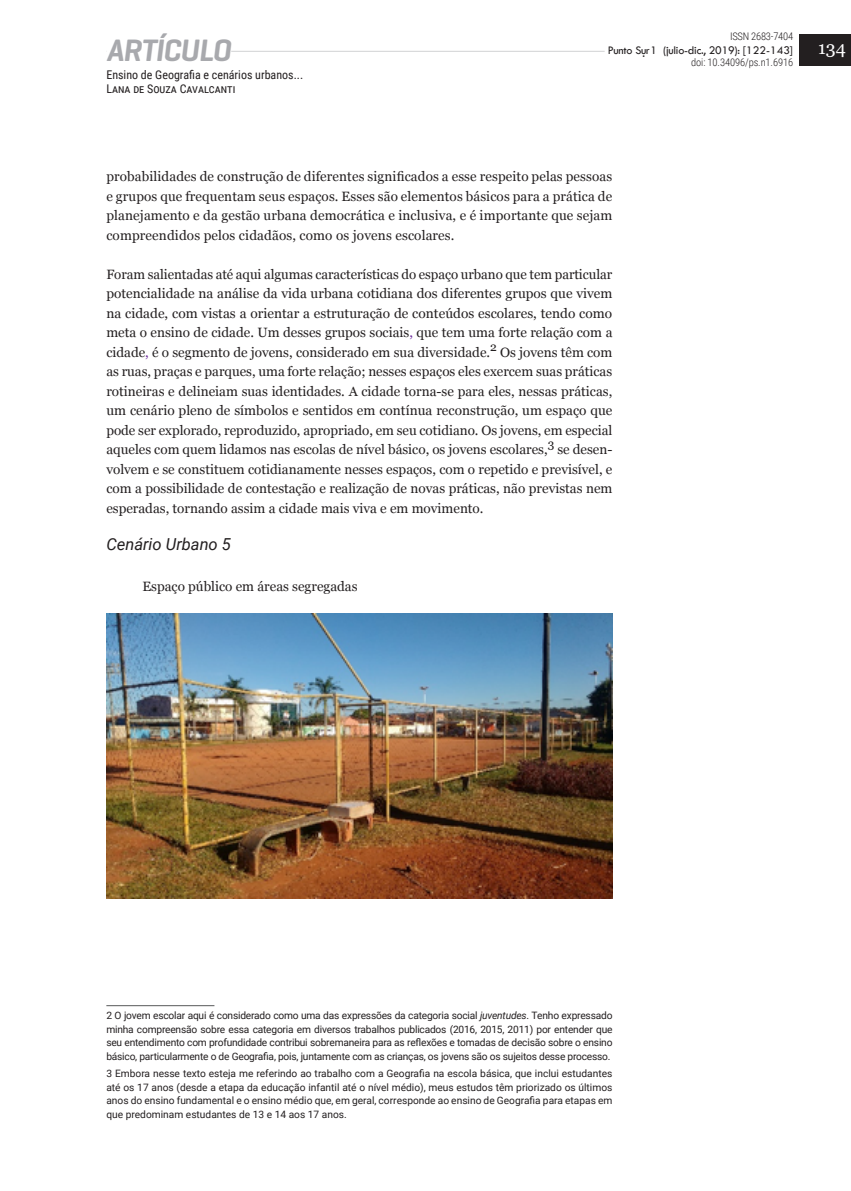
<style>
.page{position:relative;width:851px;height:1191px;background:#fff}
.page>*{position:absolute;margin:0;border:0;box-sizing:border-box;transform-origin:0 0}
.t1{font:italic 600 31.5px "Geogrotesque";letter-spacing:-.03em;color:#a8a9ad}
.t2{font:18px "Georgia";color:#fff}
.Art____Subtítulo_sec{font:italic 16.5px "Roboto";color:#231f20}
.art-texto-principal{font:13.5px/19.5px "Georgia";letter-spacing:.005em;color:#231f20;text-align:justify}
.art-cita{font:13.5px "Georgia";color:#231f20}
.t3{font:12px/14.4px "Roboto Condensed";color:#231f20}
.t4{font:12px "Tw Cen";letter-spacing:-.02em;color:#231f20}
.t5{font:300 10.5px "Roboto Condensed";letter-spacing:-.01em;color:#231f20}
.Nota_al_pie_o_Img{font:10.2px/13.5px "Roboto";letter-spacing:-.02em;color:#231f20;text-align:justify}
.s1{color:#7030a0}
.s2{font-style:italic}
</style>
<div class="page">
<hr style="left:106px;top:51px;width:546px;height:1px;background:#d1d2d4">
<div style="left:799px;top:35px;width:51px;height:31px;background:#231f20"></div>
<div style="left:604px;top:43px;width:38px;height:15px;background:#fff"></div>
<hr style="left:642px;top:46px;width:3px;height:15px;background:#fff">
<div style="left:645px;top:43px;width:148px;height:15px;background:#fff"></div>
<div style="left:106px;top:35px;width:125px;height:26px;background:#fff"></div>
<img style="left:107px;top:613px;width:505px;height:285px">
<hr style="left:106px;top:1005px;width:108px;height:1px;background:#57585a">
<h1 class="t1" style="left:106px;top:31px;width:126px">ARTÍCULO</h1>
<p class="t3" style="left:106px;top:67px;width:198px">Ensino de Geografia e cenários urbanos...<br>Lana de Souza Cavalcanti</p>
<p class="t5" style="left:730px;top:29px;width:65px">ISSN 2683-7404</p>
<p class="t4" style="left:607px;top:43px;width:187px">Punto Su.r1 (julio-dic., 2019): [122-143]</p>
<p class="t5" style="left:691px;top:55px;width:103px">doi: 10.34096/ps.n1.6916</p>
<h2 class="t2" style="left:818px;top:35px;width:29px">134</h2>
<p class="art-texto-principal" style="left:106px;top:166px;width:507px">probabilidades de construção de diferentes significados a esse respeito pelas pessoas e grupos que frequentam seus espaços. Esses são elementos básicos para a prática de planejamento e da gestão urbana democrática e inclusiva, e é importante que sejam compreendidos pelos cidadãos, como os jovens escolares.</p>
<p class="art-texto-principal" style="left:106px;top:264px;width:507px">Foram salientadas até aqui algumas características do espaço urbano que tem particular potencialidade na análise da vida urbana cotidiana dos diferentes grupos que vivem na cidade, com vistas a orientar a estruturação de conteúdos escolares, tendo como meta o ensino de cidade. Um desses grupos sociais<span class="s1">,</span> que tem uma forte relação com a cidade<span class="s1">,</span> é o segmento de jovens, considerado em sua diversidade.<sup>2</sup> Os jovens têm com as ruas, praças e parques, uma forte relação; nesses espaços eles exercem suas práticas rotineiras e delineiam suas identidades. A cidade torna-se para eles, nessas práticas, um cenário pleno de símbolos e sentidos em contínua reconstrução, um espaço que pode ser explorado, reproduzido, apropriado, em seu cotidiano. Os jovens, em especial aqueles com quem lidamos nas escolas de nível básico, os jovens escolares,<sup>3</sup> se desen&shy;volvem e se constituem cotidianamente nesses espaços, com o repetido e previsível, e com a possibilidade de contestação e realização de novas práticas, não previstas nem esperadas, tornando assim a cidade mais viva e em movimento.</p>
<p class="Art____Subtítulo_sec" style="left:106px;top:533px;width:126px">Cenário Urbano 5</p>
<p class="art-cita" style="left:142px;top:576px;width:217px">Espaço público em áreas segregadas</p>
<p class="Nota_al_pie_o_Img" style="left:106px;top:1008px;width:507px">2 O jovem escolar aqui é considerado como uma das expressões da categoria social <span class="s2">juventudes</span>. Tenho expressado minha compreensão sobre essa categoria em diversos trabalhos publicados (2016, 2015, 2011) por entender que seu entendimento com profundidade contribui sobremaneira para as reflexões e tomadas de decisão sobre o ensino básico, particularmente o de Geografia, pois, juntamente com as crianças, os jovens são os sujeitos desse processo.</p>
<p class="Nota_al_pie_o_Img" style="left:106px;top:1066px;width:507px">3 Embora nesse texto esteja me referindo ao trabalho com a Geografia na escola básica, que inclui estudantes até os 17 anos (desde a etapa da educação infantil até o nível médio), meus estudos têm priorizado os últimos anos do ensino fundamental e o ensino médio que, em geral, corresponde ao ensino de Geografia para etapas em que predominam estudantes de 13 e 14 aos 17 anos.</p>
</div>
